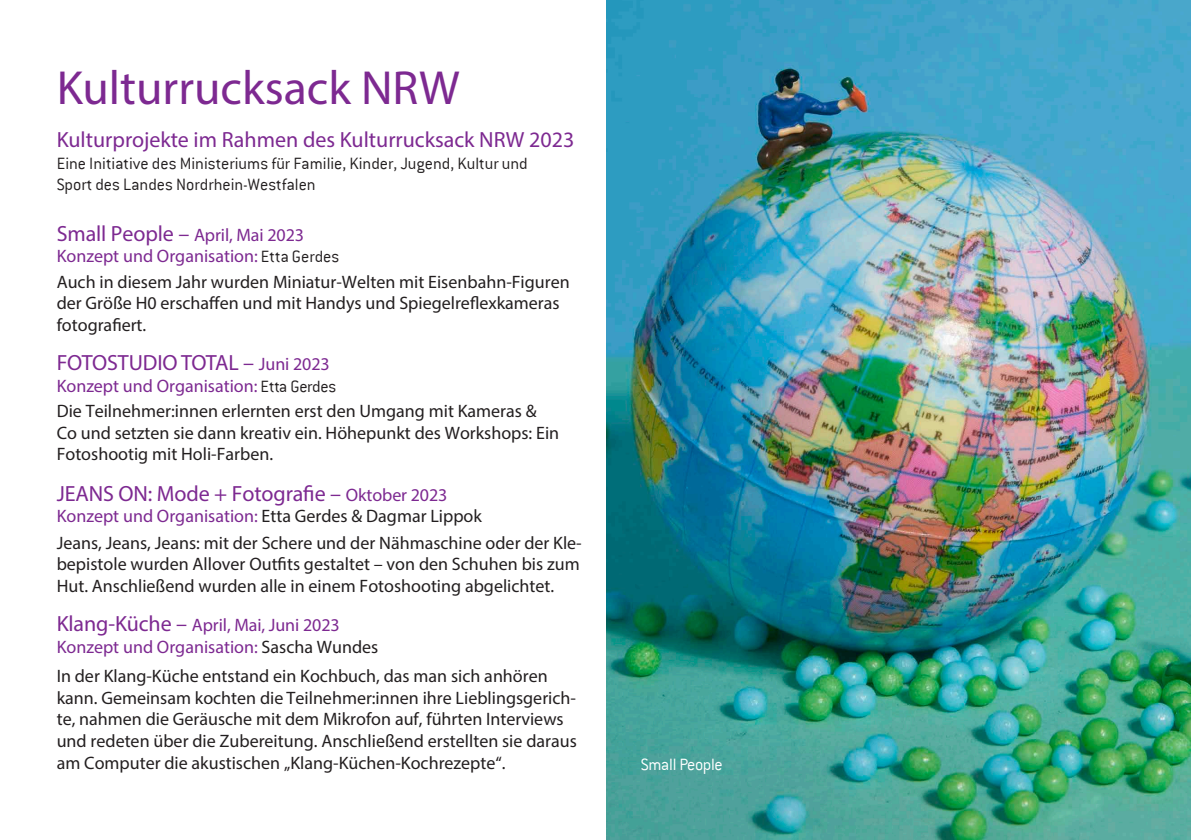
<style>
.page{position:relative;width:1191px;height:840px;background:#fff}
.page>*{position:absolute;margin:0;border:0;box-sizing:border-box;transform-origin:0 0}
.t1{font:48px "Myriad Pro";color:#7d2991}
.t2{font:22px "Myriad Pro";color:#7d2991}
.t3{font:18px/21.6px "Myriad Pro";color:#231f20}
.t4{font:18px/21.6px "Myriad Pro";color:#7d2991}
.t5{font:300 18px/21.6px "Conduit ITC";color:#231f20}
.t6{font:300 18px "Conduit ITC";letter-spacing:-.025em;color:#fff}
.s1{font-size:22px}
.s2{font-family:"Conduit ITC";font-weight:300;color:#231f20}
.s3{font-size:18px}
.s4{color:#7d2991}
.s5{font-family:"Conduit ITC";font-weight:300}
.s6{color:#231f20}
</style>
<div class="page">
<img style="left:607px;top:0;width:584px;height:839px">
<h1 class="t1" style="left:57px;top:58px;width:405px">Kulturrucksack NRW</h1>
<p class="t2" style="left:57px;top:126px;width:519px">Kulturprojekte im Rahmen des Kulturrucksack NRW 2023</p>
<p class="t5" style="left:57px;top:152px;width:472px">Eine Initiative des Ministeriums für Familie, Kinder, Jugend, Kultur und<br>Sport des Landes Nordrhein-Westfalen</p>
<p class="t4" style="left:57px;top:223px;width:284px"><span class="s1">Small People –</span> April, Mai 2023<br>Konzept und Organisation: <span class="s2">Etta Gerdes</span></p>
<p class="t3" style="left:57px;top:270px;width:514px">Auch in diesem Jahr wurden Miniatur-Welten mit Eisenbahn-Figuren der Größe H0 erschaffen und mit Handys und Spiegelreflexkameras fotografiert.</p>
<p class="t2" style="left:57px;top:349px;width:275px">FOTOSTUDIO TOTAL – <span class="s3">Juni 2023</span></p>
<p class="t3" style="left:57px;top:373px;width:481px;line-height:25px"><span class="s4">Konzept und Organisation:</span> <span class="s5">Etta Gerdes<br></span>Die Teilnehmer:innen erlernten erst den Umgang mit Kameras &amp;</p>
<p class="t3" style="left:57px;top:421px;width:504px">Co und setzten sie dann kreativ ein. Höhepunkt des Workshops: Ein<br>Fotoshootig mit Holi-Farben.</p>
<p class="t2" style="left:57px;top:479px;width:392px">JEANS ON: Mode + Fotografie – <span class="s3">Oktober 2023</span></p>
<p class="t4" style="left:57px;top:505px;width:427px">Konzept und Organisation: <span class="s6">Etta Gerdes &amp; Dagmar Lippok</span></p>
<p class="t3" style="left:57px;top:531px;width:526px;text-align:justify">Jeans, Jeans, Jeans: mit der Schere und der Nähmaschine oder der Kle&shy;bepistole wurden Allover Outfits gestaltet – von den Schuhen bis zum Hut. Anschließend wurden alle in einem Fotoshooting abgelichtet.</p>
<p class="t4" style="left:57px;top:614px;width:323px"><span class="s1">Klang-Küche –</span> April, Mai, Juni 2023<br>Konzept und Organisation: <span class="s6">Sascha Wundes</span></p>
<p class="t3" style="left:57px;top:664px;width:521px">In der Klang-Küche entstand ein Kochbuch, das man sich anhören kann. Gemeinsam kochten die Teilnehmer:innen ihre Lieblingsgerich&shy;te, nahmen die Geräusche mit dem Mikrofon auf, führten Interviews und redeten über die Zubereitung. Anschließend erstellten sie daraus am Computer die akustischen „Klang-Küchen-Kochrezepte“.</p>
<p class="t6" style="left:641px;top:753px;width:83px">Small People</p>
</div>
